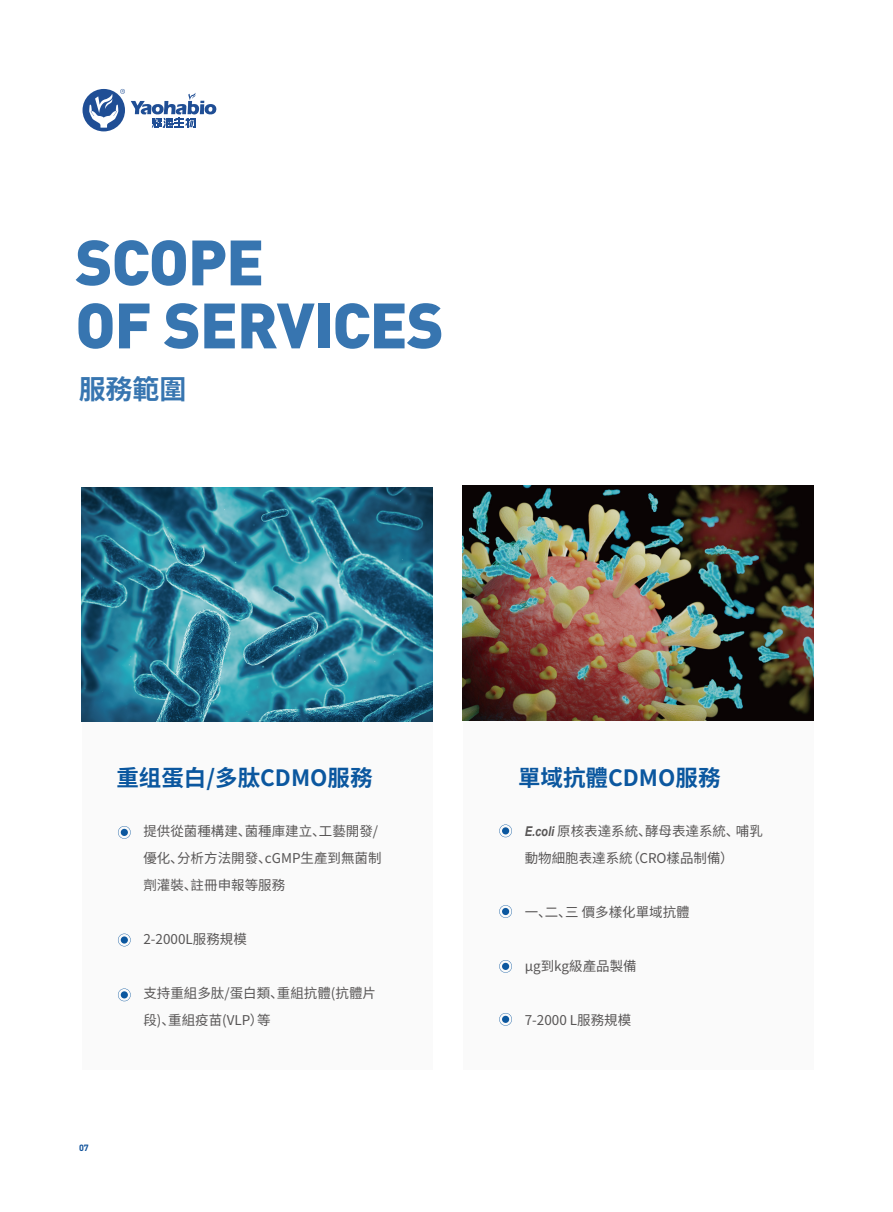
<style>
.page{position:relative;width:893px;height:1212px;background:#fff}
.page>*{position:absolute;margin:0;border:0;box-sizing:border-box;transform-origin:0 0}
.t1{font:900 63px/63px "DIN Pro";letter-spacing:-.02em;color:#0b579f}
.t2{font:700 27px "Source Han Sans CN";color:#0b579f}
.t3{font:700 22.5px "Source Han Sans CN";color:#0b579f}
.t4{font:13.5px/27px "Source Han Sans CN";color:#585656}
.t5{font:700 9px "DIN Pro";color:#0d509a}
.s1{font-family:"Arial Narrow";font-weight:700;font-style:italic}
</style>
<div class="page">
<div style="left:82px;top:551px;width:350px;height:519px;background:#fafafa"></div>
<svg style="left:118px;top:826px;width:13px;height:13px"></svg>
<div style="left:121px;top:829px;width:7px;height:7px;background:#0b579f;border-radius:50%"></div>
<svg style="left:118px;top:933px;width:13px;height:13px"></svg>
<div style="left:121px;top:936px;width:7px;height:7px;background:#0b579f;border-radius:50%"></div>
<svg style="left:118px;top:988px;width:13px;height:13px"></svg>
<div style="left:121px;top:991px;width:7px;height:7px;background:#0b579f;border-radius:50%"></div>
<div style="left:463px;top:551px;width:350px;height:519px;background:#fafafa"></div>
<svg style="left:499px;top:824px;width:13px;height:13px"></svg>
<div style="left:502px;top:827px;width:7px;height:7px;background:#0b579f;border-radius:50%"></div>
<svg style="left:499px;top:905px;width:13px;height:13px"></svg>
<div style="left:502px;top:908px;width:7px;height:7px;background:#0b579f;border-radius:50%"></div>
<svg style="left:499px;top:960px;width:13px;height:13px"></svg>
<div style="left:502px;top:963px;width:7px;height:7px;background:#0b579f;border-radius:50%"></div>
<svg style="left:499px;top:1013px;width:13px;height:13px"></svg>
<div style="left:502px;top:1016px;width:7px;height:7px;background:#0b579f;border-radius:50%"></div>
<img style="left:462px;top:486px;width:351px;height:235px">
<img style="left:81px;top:488px;width:352px;height:234px">
<svg style="left:131px;top:93px;width:85px;height:35px"></svg>
<svg style="left:83px;top:89px;width:42px;height:42px"></svg>
<h1 class="t1" style="left:75px;top:229px;width:370px">SCOPE<br>OF SERVICES</h1>
<h2 class="t2" style="left:78px;top:374px;width:109px">服務範圍</h2>
<h3 class="t3" style="left:116px;top:765px;width:258px">重组蛋白/多肽CDMO服務</h3>
<p class="t4" style="left:143px;top:818px;width:240px">提供從菌種構建、菌種庫建立、工藝開發/優化、分析方法開發、cGMP生產到無菌制劑灌裝、註冊申報等服務</p>
<p class="t4" style="left:143px;top:926px;width:105px">2-2000L服務規模</p>
<p class="t4" style="left:143px;top:980px;width:234px">支持重組多肽/蛋白類、重組抗體(抗體片段)、重組疫苗(VLP）等</p>
<p class="t5" style="left:79px;top:1141px;width:11px">07</p>
<h3 class="t3" style="left:518px;top:765px;width:204px">單域抗體CDMO服務</h3>
<p class="t4" style="left:525px;top:818px;width:240px"><span class="s1">E.coli</span> 原核表達系統、酵母表達系統、哺乳動物細胞表達系統（CRO樣品制備）</p>
<p class="t4" style="left:525px;top:899px;width:167px">一、二、三 價多樣化單域抗體</p>
<p class="t4" style="left:525px;top:953px;width:113px">μg到kg級產品製備</p>
<p class="t4" style="left:525px;top:1007px;width:108px">7-2000 L服務規模</p>
</div>
